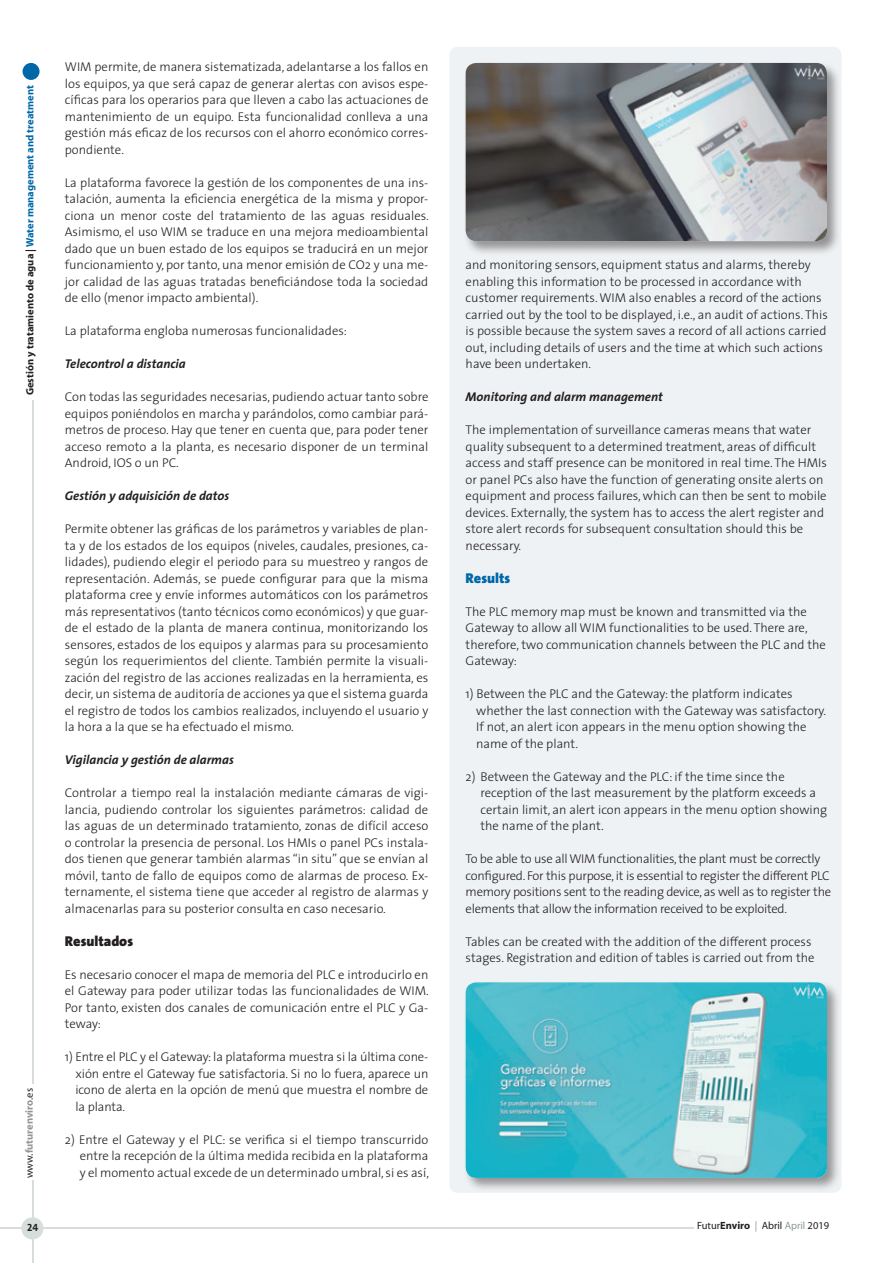
<style>
.page{position:relative;width:893px;height:1263px;background:#fff}
.page>*{position:absolute;margin:0;border:0;box-sizing:border-box;transform-origin:0 0}
.Ladillo_Texto_-_espñ{font:900 14.25px "The Sans";color:#231f20}
.Ladillo_Texto{font:900 14.25px "The Sans";color:#0068a9}
.Texto{font:300 12.75px/16.5px "The Sans";color:#231f20;text-align:justify}
.Texto_ingles{font:300 12.75px/16.5px "The Sans";color:#231f20}
.Texto_ingles-2{font:300 12.75px/16.5px "The Sans";letter-spacing:-.02em;color:#231f20}
.Texto-2{font:italic 700 12.75px "The Sans";color:#231f20}
.Texto_ingles-3{font:italic 700 12.75px "The Sans";color:#231f20}
.t1{font:700 10.5px "Myriad";color:#0068a9}
.t2{font:10.5px "Myriad";color:#231f20}
.t3{font:700 10.5px "Myriad";color:#939598}
.t4{font:10.5px "The Sans Bold Caps";color:#231f20}
.s1{color:#231f20}
.s2{font-weight:400;color:#231f20}
.s3{font-weight:700}
.s4{color:#8b9b92}
</style>
<div class="page">
<div style="left:23px;top:63px;width:17px;height:17px;background:#0068a9;border-radius:50%"></div>
<hr style="left:32px;top:400px;width:1px;height:684px;background:#d7ddda">
<hr style="left:0;top:1228px;width:694px;height:1px;background:#d7ddda">
<hr style="left:32px;top:1180px;width:1px;height:83px;background:#d7ddda">
<div style="left:21px;top:1217px;width:22px;height:22px;background:#d7ddda;border-radius:50%"></div>
<div style="left:449px;top:47px;width:393px;height:1146px;background:#eff2f4;border-radius:9px"></div>
<div style="left:463px;top:61px;width:379px;height:195px;background:#231f20;opacity:.45"></div>
<img style="left:466px;top:63px;width:361px;height:178px">
<div style="left:463px;top:980px;width:379px;height:212px;background:#231f20;opacity:.45"></div>
<img style="left:466px;top:982px;width:361px;height:196px">
<p class="t1" style="left:24px;top:395px;width:311px;rotate:-90deg"><span class="s1">Gestión y tratamiento de agua |</span> Water management and treatment</p>
<p class="t3" style="left:24px;top:1178px;width:92px;rotate:-90deg"><span class="s2">www.</span>futurenviro<span class="s2">.es</span></p>
<p class="t4" style="left:27px;top:1219px;width:13px">24</p>
<p class="Texto" style="left:65px;top:58px;width:365px">WIM permite, de manera sistematizada, adelantarse a los fallos en los equipos, ya que será capaz de generar alertas con avisos espe&shy;cíficas para los operarios para que lleven a cabo las actuaciones de mantenimiento de un equipo. Esta funcionalidad conlleva a una gestión más eficaz de los recursos con el ahorro económico corres&shy;pondiente.</p>
<p class="Texto" style="left:65px;top:174px;width:366px">La plataforma favorece la gestión de los componentes de una ins&shy;talación, aumenta la eficiencia energética de la misma y propor&shy;ciona un menor coste del tratamiento de las aguas residuales.<br>Asimismo, el uso WIM se traduce en una mejora medioambiental dado que un buen estado de los equipos se traducirá en un mejor funcionamiento y, por tanto, una menor emisión de CO2 y una me&shy;jor calidad de las aguas tratadas beneficiándose toda la sociedad de ello (menor impacto ambiental).</p>
<p class="Texto" style="left:65px;top:322px;width:284px">La plataforma engloba numerosas funcionalidades:</p>
<p class="Texto-2" style="left:65px;top:353px;width:122px">Telecontrol a distancia</p>
<p class="Texto" style="left:65px;top:388px;width:365px">Con todas las seguridades necesarias, pudiendo actuar tanto sobre equipos poniéndolos en marcha y parándolos, como cambiar pará&shy;metros de proceso. Hay que tener en cuenta que, para poder tener acceso remoto a la planta, es necesario disponer de un terminal Android, IOS o un PC.</p>
<p class="Texto-2" style="left:65px;top:485px;width:166px">Gestión y adquisición de datos</p>
<p class="Texto" style="left:65px;top:520px;width:365px">Permite obtener las gráficas de los parámetros y variables de plan&shy;ta y de los estados de los equipos (niveles, caudales, presiones, ca&shy;lidades), pudiendo elegir el periodo para su muestreo y rangos de representación. Además, se puede configurar para que la misma plataforma cree y envíe informes automáticos con los parámetros más representativos (tanto técnicos como económicos) y que guar&shy;de el estado de la planta de manera continua, monitorizando los sensores, estados de los equipos y alarmas para su procesamiento según los requerimientos del cliente. También permite la visuali&shy;zación del registro de las acciones realizadas en la herramienta, es decir, un sistema de auditoría de acciones ya que el sistema guarda el registro de todos los cambios realizados, incluyendo el usuario y la hora a la que se ha efectuado el mismo.</p>
<p class="Texto-2" style="left:65px;top:749px;width:170px">Vigilancia y gestión de alarmas</p>
<p class="Texto" style="left:65px;top:784px;width:365px">Controlar a tiempo real la instalación mediante cámaras de vigi&shy;lancia, pudiendo controlar los siguientes parámetros: calidad de las aguas de un determinado tratamiento, zonas de difícil acceso o controlar la presencia de personal. Los HMIs o panel PCs instala&shy;dos tienen que generar también alarmas “in situ” que se envían al móvil, tanto de fallo de equipos como de alarmas de proceso. Ex&shy;ternamente, el sistema tiene que acceder al registro de alarmas y almacenarlas para su posterior consulta en caso necesario.</p>
<p class="Ladillo_Texto_-_espñ" style="left:65px;top:929px;width:70px">Resultados</p>
<p class="Texto" style="left:65px;top:966px;width:366px">Es necesario conocer el mapa de memoria del PLC e introducirlo en el Gateway para poder utilizar todas las funcionalidades de WIM.<br>Por tanto, existen dos canales de comunicación entre el PLC y Ga&shy;teway:</p>
<p class="Texto" style="left:75px;top:1048px;width:354px;text-indent:-11px">1) Entre el PLC y el Gateway: la plataforma muestra si la última cone&shy;xión entre el Gateway fue satisfactoria. Si no lo fuera, aparece un icono de alerta en la opción de menú que muestra el nombre de la planta.</p>
<p class="Texto" style="left:80px;top:1131px;width:351px;text-indent:-15px">2) Entre el Gateway y el PLC: se verifica si el tiempo transcurrido entre la recepción de la última medida recibida en la plataforma y el momento actual excede de un determinado umbral, si es así,</p>
<p class="Texto_ingles" style="left:466px;top:256px;width:364px">and monitoring sensors, equipment status and alarms, thereby enabling this information to be processed in accordance with customer requirements. WIM also enables a record of the actions carried out by the tool to be displayed, i.e., an audit of actions. This is possible because the system saves a record of all actions carried out, including details of users and the time at which such actions have been undertaken.</p>
<p class="Texto_ingles-3" style="left:466px;top:386px;width:199px">Monitoring and alarm management</p>
<p class="Texto_ingles" style="left:466px;top:421px;width:363px">The implementation of surveillance cameras means that water quality subsequent to a determined treatment, areas of difficult access and staff presence can be monitored in real time. The HMIs or panel PCs also have the function of generating onsite alerts on equipment and process failures, which can then be sent to mobile devices. Externally, the system has to access the alert register and store alert records for subsequent consultation should this be necessary.</p>
<p class="Ladillo_Texto" style="left:466px;top:566px;width:46px">Results</p>
<p class="Texto_ingles" style="left:466px;top:603px;width:362px">The PLC memory map must be known and transmitted via the Gateway to allow all WIM functionalities to be used. There are, therefore, two communication channels between the PLC and the Gateway:</p>
<p class="Texto_ingles" style="left:476px;top:685px;width:351px;text-indent:-11px">1) Between the PLC and the Gateway: the platform indicates whether the last connection with the Gateway was satisfactory.<br>If not, an alert icon appears in the menu option showing the name of the plant.</p>
<p class="Texto_ingles" style="left:480px;top:768px;width:348px;text-indent:-15px">2) Between the Gateway and the PLC: if the time since the reception of the last measurement by the platform exceeds a certain limit, an alert icon appears in the menu option showing the name of the plant.</p>
<p class="Texto_ingles-2" style="left:466px;top:850px;width:367px">To be able to use all WIM functionalities, the plant must be correctly configured. For this purpose, it is essential to register the different PLC memory positions sent to the reading device, as well as to register the elements that allow the information received to be exploited.</p>
<p class="Texto_ingles" style="left:466px;top:933px;width:350px">Tables can be created with the addition of the different process stages. Registration and edition of tables is carried out from the</p>
<p class="t2" style="left:697px;top:1220px;width:134px">Futur<span class="s3">Enviro</span> <span class="s4">|</span> Abril <span class="s4">April</span> 2019</p>
</div>
